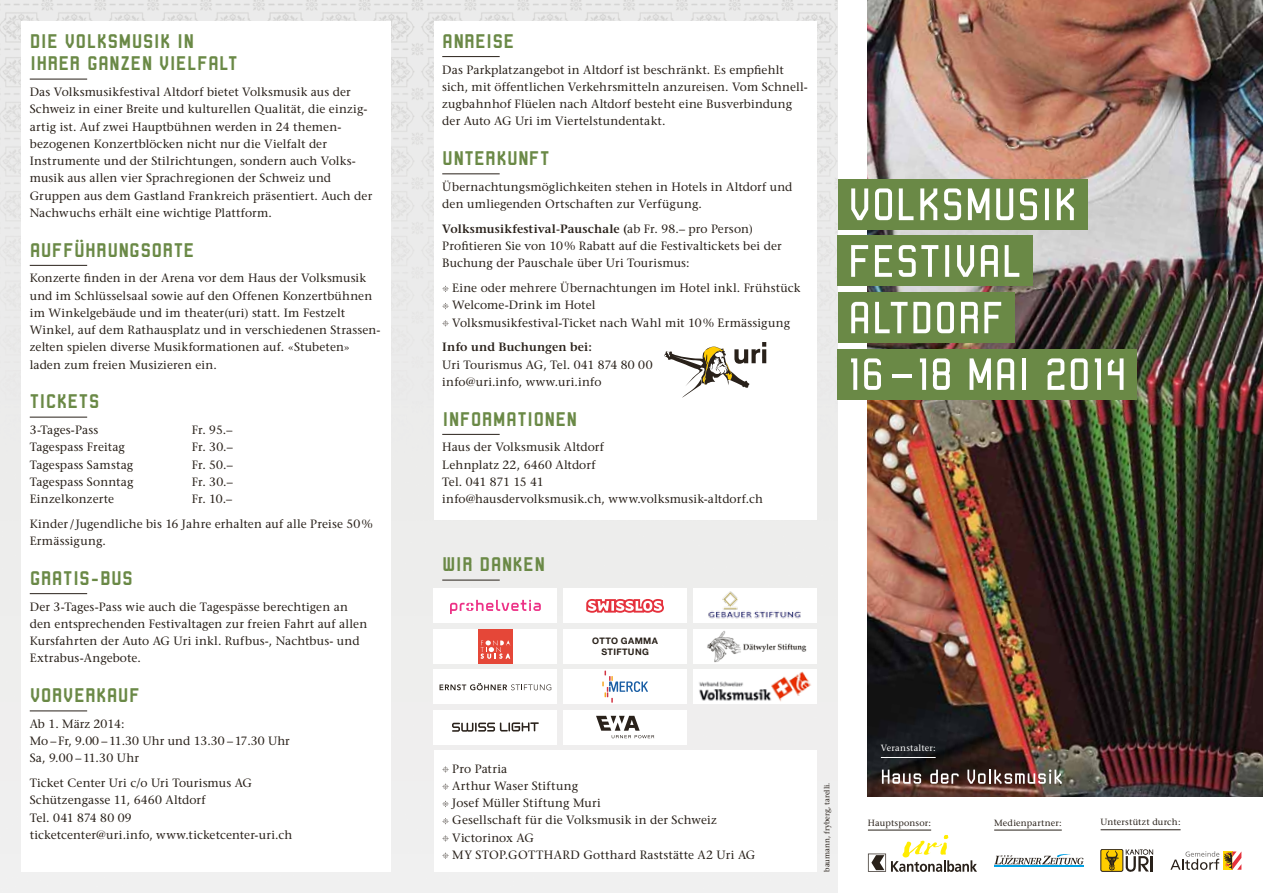
<style>
.page{position:relative;width:1263px;height:893px;background:#fff}
.page>*{position:absolute;margin:0;border:0;box-sizing:border-box;transform-origin:0 0}
.t1{font:700 21px/22.5px "Robust Eva";letter-spacing:.01em;color:#6a8946}
.t2{font:12px/17.2px "Stone Serif";letter-spacing:.01em;color:#29211a}
.t3{font:600 12px "Stone Serif";letter-spacing:.01em;color:#29211a}
.t4{font:9px "Stone Serif";letter-spacing:.02em;color:#29211a}
.t5{font:700 9px/10.8px "Helvetica Neue";letter-spacing:.04em;color:#29211a;text-align:center}
.t6{font:9px "Stone Serif";letter-spacing:.025em;color:#fff}
.t7{font:7.5px "Stone Serif";color:#29211a}
.s1{font-weight:600}
</style>
<div class="page">
<img style="left:0;top:0;width:838px;height:893px">
<div style="left:434px;top:21px;width:382px;height:499px;background:#fff"></div>
<hr style="left:442px;top:56px;width:58px;height:1px;background:#29211a">
<hr style="left:442px;top:174px;width:58px;height:1px;background:#29211a">
<hr style="left:442px;top:434px;width:58px;height:1px;background:#29211a">
<svg style="left:442px;top:286px;width:7px;height:6px"></svg>
<svg style="left:442px;top:303px;width:7px;height:6px"></svg>
<svg style="left:442px;top:320px;width:7px;height:7px"></svg>
<div style="left:21px;top:21px;width:370px;height:851px;background:#fff"></div>
<hr style="left:30px;top:79px;width:57px;height:1px;background:#29211a">
<hr style="left:30px;top:265px;width:57px;height:1px;background:#29211a">
<hr style="left:30px;top:417px;width:57px;height:1px;background:#29211a">
<hr style="left:30px;top:593px;width:57px;height:1px;background:#29211a">
<hr style="left:30px;top:711px;width:57px;height:1px;background:#29211a">
<div style="left:434px;top:750px;width:382px;height:122px;background:#fff"></div>
<svg style="left:442px;top:766px;width:7px;height:7px"></svg>
<svg style="left:442px;top:783px;width:7px;height:7px"></svg>
<svg style="left:442px;top:801px;width:7px;height:6px"></svg>
<svg style="left:442px;top:818px;width:7px;height:6px"></svg>
<svg style="left:442px;top:835px;width:7px;height:7px"></svg>
<svg style="left:442px;top:852px;width:7px;height:7px"></svg>
<img style="left:868px;top:0;width:395px;height:797px">
<svg style="left:882px;top:770px;width:39px;height:14px"></svg>
<svg style="left:930px;top:770px;width:29px;height:14px"></svg>
<svg style="left:967px;top:769px;width:95px;height:15px"></svg>
<hr style="left:881px;top:757px;width:55px;height:1px;background:#fff">
<hr style="left:1101px;top:829px;width:79px;height:1px;background:#29211a">
<hr style="left:994px;top:830px;width:68px;height:1px;background:#29211a">
<hr style="left:868px;top:830px;width:63px;height:1px;background:#29211a">
<hr style="left:994px;top:866px;width:89px;height:1px;background:#00a2e6">
<svg style="left:994px;top:854px;width:89px;height:10px"></svg>
<svg style="left:868px;top:835px;width:109px;height:37px"></svg>
<div style="left:1101px;top:849px;width:22px;height:22px;background:#ffcd00;border-radius:2px"></div>
<div style="left:1101px;top:849px;width:22px;height:22px;border:1px solid #29211a;border-radius:2px"></div>
<svg style="left:1105px;top:850px;width:14px;height:21px"></svg>
<svg style="left:1126px;top:849px;width:27px;height:23px"></svg>
<svg style="left:1170px;top:851px;width:71px;height:19px"></svg>
<div style="left:838px;top:236px;width:195px;height:50px;background:#6a8946"></div>
<div style="left:838px;top:292px;width:176px;height:51px;background:#6a8946"></div>
<div style="left:838px;top:179px;width:249px;height:51px;background:#6a8946"></div>
<svg style="left:851px;top:245px;width:168px;height:32px"></svg>
<svg style="left:851px;top:188px;width:223px;height:32px"></svg>
<svg style="left:851px;top:302px;width:17px;height:31px"></svg>
<svg style="left:875px;top:302px;width:32px;height:31px"></svg>
<svg style="left:913px;top:302px;width:17px;height:31px"></svg>
<svg style="left:937px;top:302px;width:17px;height:31px"></svg>
<svg style="left:961px;top:302px;width:17px;height:31px"></svg>
<svg style="left:984px;top:302px;width:17px;height:31px"></svg>
<div style="left:838px;top:349px;width:299px;height:51px;background:#6a8946"></div>
<svg style="left:851px;top:358px;width:6px;height:32px"></svg>
<svg style="left:864px;top:358px;width:17px;height:32px"></svg>
<hr style="left:892px;top:374px;width:19px;height:4px;background:#fff">
<svg style="left:920px;top:358px;width:6px;height:32px"></svg>
<svg style="left:933px;top:358px;width:17px;height:32px"></svg>
<svg style="left:969px;top:358px;width:22px;height:32px"></svg>
<svg style="left:997px;top:358px;width:17px;height:32px"></svg>
<hr style="left:1022px;top:358px;width:4px;height:32px;background:#fff">
<svg style="left:1047px;top:358px;width:17px;height:32px"></svg>
<svg style="left:1071px;top:358px;width:17px;height:32px"></svg>
<svg style="left:1095px;top:358px;width:6px;height:32px"></svg>
<svg style="left:1108px;top:358px;width:15px;height:32px"></svg>
<svg style="left:664px;top:342px;width:102px;height:56px"></svg>
<img style="left:693px;top:589px;width:123px;height:34px">
<div style="left:434px;top:589px;width:123px;height:34px;background:#fff"></div>
<svg style="left:450px;top:600px;width:91px;height:14px"></svg>
<img style="left:693px;top:670px;width:123px;height:34px">
<div style="left:434px;top:629px;width:123px;height:34px;background:#fff"></div>
<div style="left:478px;top:629px;width:34px;height:34px;background:#e54738"></div>
<svg style="left:480px;top:640px;width:30px;height:19px"></svg>
<div style="left:434px;top:670px;width:123px;height:34px;background:#fff"></div>
<svg style="left:439px;top:683px;width:112px;height:7px"></svg>
<div style="left:434px;top:710px;width:123px;height:34px;background:#fff"></div>
<svg style="left:452px;top:722px;width:87px;height:10px"></svg>
<div style="left:563px;top:589px;width:124px;height:34px;background:#fff"></div>
<svg style="left:586px;top:599px;width:78px;height:14px"></svg>
<div style="left:563px;top:670px;width:124px;height:34px;background:#fff"></div>
<svg style="left:602px;top:671px;width:46px;height:32px"></svg>
<img style="left:693px;top:629px;width:123px;height:34px">
<div style="left:563px;top:629px;width:124px;height:34px;background:#fff"></div>
<hr style="left:442px;top:580px;width:58px;height:1px;background:#29211a">
<div style="left:563px;top:710px;width:124px;height:34px;background:#fff"></div>
<svg style="left:596px;top:716px;width:58px;height:22px"></svg>
<h1 class="t1" style="left:30px;top:29px;width:209px">DIE VOLKSMUSIK IN<br>IHRER GANZEN VIELFALT</h1>
<p class="t2" style="left:30px;top:83px;width:344px">Das Volksmusikfestival Altdorf bietet Volksmusik aus der Schweiz in einer Breite und kulturellen Qualität, die einzig&shy;artig ist. Auf zwei Hauptbühnen werden in 24 themen&shy;bezogenen Konzertblöcken nicht nur die Vielfalt der Instrumente und der Stilrichtungen, sondern auch Volks&shy;musik aus allen vier Sprachregionen der Schweiz und Gruppen aus dem Gastland Frankreich präsentiert. Auch der Nachwuchs erhält eine wichtige Plattform.</p>
<h1 class="t1" style="left:30px;top:238px;width:166px">AUFFÜHRUNGSORTE</h1>
<p class="t2" style="left:30px;top:269px;width:351px">Konzerte finden in der Arena vor dem Haus der Volksmusik und im Schlüsselsaal sowie auf den Offenen Konzertbühnen im Winkelgebäude und im theater(uri) statt. Im Festzelt Winkel, auf dem Rathausplatz und in verschiedenen Strassen&shy;zelten spielen diverse Musikformationen auf. «Stubeten» laden zum freien Musizieren ein.</p>
<h1 class="t1" style="left:30px;top:390px;width:71px">TICKETS</h1>
<p class="t2" style="left:30px;top:421px;width:70px">3-Tages-Pass</p>
<p class="t2" style="left:192px;top:421px;width:42px">Fr. 95.–</p>
<p class="t2" style="left:30px;top:438px;width:97px">Tagespass Freitag</p>
<p class="t2" style="left:192px;top:438px;width:43px">Fr. 30.–</p>
<p class="t2" style="left:30px;top:456px;width:105px">Tagespass Samstag</p>
<p class="t2" style="left:192px;top:456px;width:42px">Fr. 50.–</p>
<p class="t2" style="left:30px;top:473px;width:105px">Tagespass Sonntag</p>
<p class="t2" style="left:192px;top:473px;width:43px">Fr. 30.–</p>
<p class="t2" style="left:30px;top:490px;width:86px">Einzelkonzerte</p>
<p class="t2" style="left:30px;top:486px;width:345px;line-height:24.8px;text-indent:162px">Fr. 10.–<br>Kinder/Jugendliche bis 16 Jahre erhalten auf alle Preise 50%</p>
<p class="t2" style="left:30px;top:532px;width:78px">Ermässigung.</p>
<h1 class="t1" style="left:30px;top:566px;width:105px">GRATIS-BUS</h1>
<p class="t2" style="left:30px;top:598px;width:339px">Der 3-Tages-Pass wie auch die Tagespässe berechtigen an den entsprechenden Festivaltagen zur freien Fahrt auf allen Kursfahrten der Auto AG Uri inkl. Rufbus-, Nachtbus- und Extrabus-Angebote.</p>
<h1 class="t1" style="left:30px;top:684px;width:112px">VORVERKAUF</h1>
<p class="t2" style="left:30px;top:715px;width:262px">Ab 1. März 2014:<br>Mo – Fr, 9.00 –11.30 Uhr und 13.30 –17.30 Uhr<br>Sa, 9.00 –11.30 Uhr</p>
<p class="t2" style="left:30px;top:774px;width:264px">Ticket Center Uri c/o Uri Tourismus AG Schützengasse 11, 6460 Altdorf<br>Tel. 041 874 80 09<br>ticketcenter@uri.info, www.ticketcenter-uri.ch</p>
<h1 class="t1" style="left:442px;top:29px;width:74px">ANREISE</h1>
<p class="t2" style="left:442px;top:61px;width:367px">Das Parkplatzangebot in Altdorf ist beschränkt. Es empfiehlt sich, mit öffentlichen Verkehrsmitteln anzureisen. Vom Schnell&shy;zugbahnhof Flüelen nach Altdorf besteht eine Busverbindung der Auto AG Uri im Viertelstundentakt.</p>
<h1 class="t1" style="left:442px;top:146px;width:109px">UNTERKUNFT</h1>
<p class="t2" style="left:442px;top:178px;width:352px">Übernachtungsmöglichkeiten stehen in Hotels in Altdorf und den umliegenden Ortschaften zur Verfügung.</p>
<p class="t2" style="left:442px;top:220px;width:341px"><span class="s1">Volksmusikfestival-Pauschale (</span>ab Fr. 98.– pro Person)<br>Profitieren Sie von 10% Rabatt auf die Festivaltickets bei der<br>Buchung der Pauschale über Uri Tourismus:</p>
<p class="t2" style="left:452px;top:279px;width:350px">Eine oder mehrere Übernachtungen im Hotel inkl. Frühstück<br>Welcome-Drink im Hotel<br>Volksmusikfestival-Ticket nach Wahl mit 10% Ermässigung</p>
<p class="t3" style="left:442px;top:340px;width:151px">Info und Buchungen bei:</p>
<p class="t2" style="left:442px;top:356px;width:212px">Uri Tourismus AG, Tel. 041 874 80 00 info@uri.info, www.uri.info</p>
<h1 class="t1" style="left:442px;top:407px;width:136px">INFORMATIONEN</h1>
<p class="t2" style="left:442px;top:438px;width:322px">Haus der Volksmusik Altdorf<br>Lehnplatz 22, 6460 Altdorf<br>Tel. 041 871 15 41<br>info@hausdervolksmusik.ch, www.volksmusik-altdorf.ch</p>
<h1 class="t1" style="left:442px;top:553px;width:104px">WIR DANKEN</h1>
<p class="t5" style="left:592px;top:636px;width:67px">OTTO GAMMA<br>STIFTUNG</p>
<p class="t2" style="left:452px;top:760px;width:305px">Pro Patria<br>Arthur Waser Stiftung<br>Josef Müller Stiftung Muri<br>Gesellschaft für die Volksmusik in der Schweiz<br>Victorinox AG<br>MY STOP.GOTTHARD Gotthard Raststätte A2 Uri AG</p>
<p class="t7" style="left:822px;top:872px;width:91px;rotate:-90deg">baumann, fryberg, tarelli.</p>
<p class="t6" style="left:881px;top:742px;width:56px">Veranstalter:</p>
<p class="t4" style="left:868px;top:817px;width:65px">Hauptsponsor:</p>
<p class="t4" style="left:994px;top:817px;width:69px">Medienpartner:</p>
<p class="t4" style="left:1101px;top:817px;width:81px">Unterstützt durch:</p>
</div>
